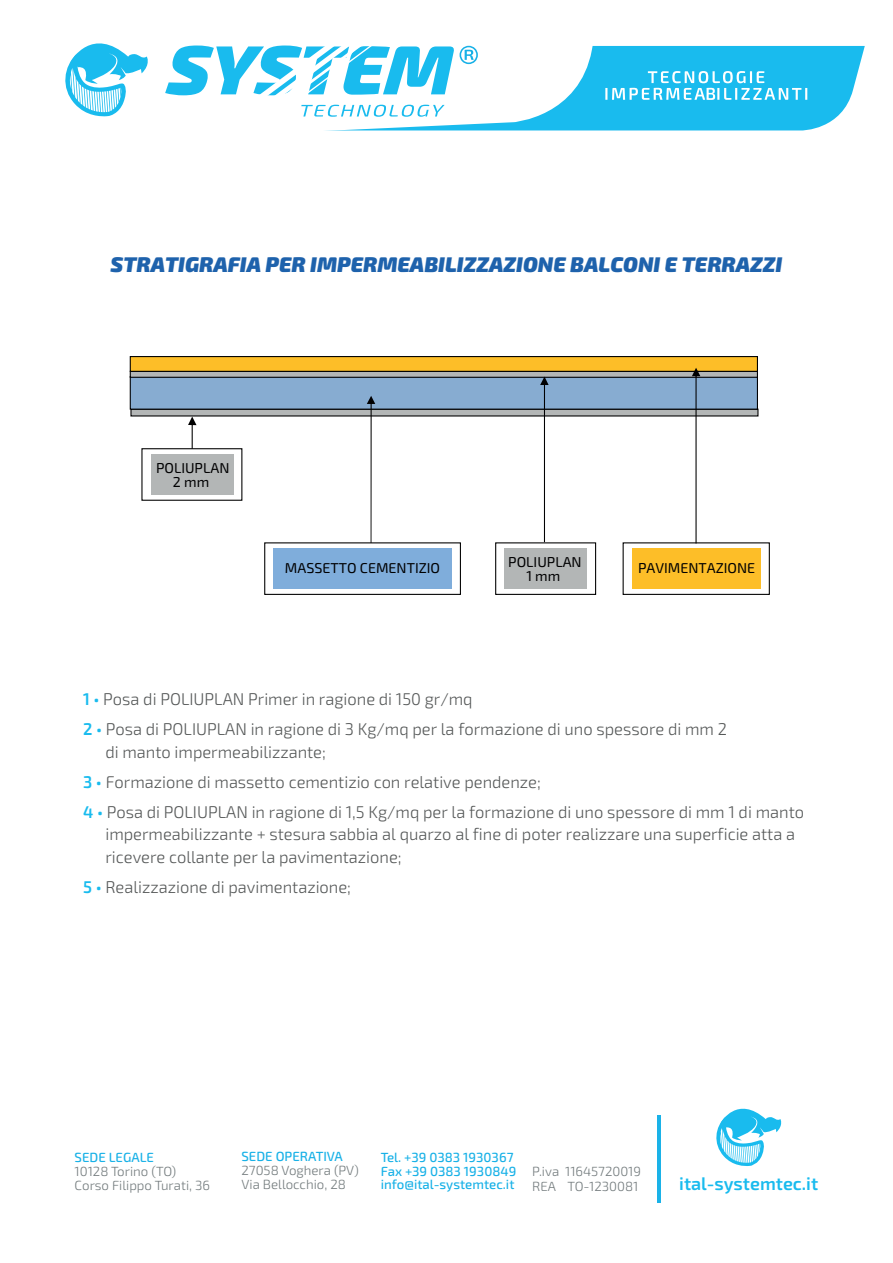
<style>
.page{position:relative;width:893px;height:1263px;background:#fff}
.page>*{position:absolute;margin:0;border:0;box-sizing:border-box;transform-origin:0 0}
.t1{font:italic 900 21.3px "Exo 2";color:#1e62ac}
.t2{font:600 18.15px "Exo 2";color:#19bbee}
.t3{font:300 16.95px/30px "Exo 2";color:#555858}
.t4{font:14.25px/13.8px "Exo 2";color:#000001;text-align:center}
.t5{font:300 13.35px/14.2px "Exo 2";color:#727a7c}
.t6{font:500 13.35px/13.5px "Exo 2";color:#18b1e7}
.s1{font-weight:600;color:#19bbee}
</style>
<div class="page">
<svg style="left:601px;top:46px;width:264px;height:84px;background:#2dc1ef"></svg>
<svg style="left:325px;top:45px;width:276px;height:86px;fill:#19bbee"></svg>
<svg style="left:605px;top:65px;width:216px;height:42px;background:#3cc5f0"></svg>
<svg style="left:65px;top:43px;width:83px;height:74px"></svg>
<svg style="left:165px;top:45px;width:403px;height:72px"></svg>
<div style="left:131px;top:409px;width:627px;height:7px;background:#b3b6b6"></div>
<div style="left:130px;top:376px;width:627px;height:33px;background:#87acd1"></div>
<div style="left:130px;top:376px;width:628px;height:34px;border:1px solid #000001"></div>
<div style="left:130px;top:371px;width:627px;height:6px;background:#b3b6b6"></div>
<div style="left:130px;top:371px;width:628px;height:7px;border:1px solid #000001"></div>
<div style="left:130px;top:357px;width:627px;height:14px;background:#fdbe28"></div>
<div style="left:130px;top:356px;width:628px;height:16px;border:1px solid #000001"></div>
<div style="left:141px;top:448px;width:101px;height:53px;border:1px solid #000001"></div>
<div style="left:151px;top:454px;width:82px;height:22px;background:#b3b6b6"></div>
<div style="left:151px;top:476px;width:82px;height:19px;background:#b3b6b6"></div>
<svg style="left:188px;top:416px;width:8px;height:33px"></svg>
<div style="left:264px;top:542px;width:197px;height:53px;border:1px solid #000001"></div>
<div style="left:273px;top:549px;width:179px;height:21px;background:#7faddb"></div>
<div style="left:273px;top:570px;width:179px;height:19px;background:#7faddb"></div>
<div style="left:495px;top:542px;width:101px;height:53px;border:1px solid #000001"></div>
<div style="left:504px;top:549px;width:83px;height:21px;background:#b3b6b6"></div>
<div style="left:504px;top:570px;width:83px;height:19px;background:#b3b6b6"></div>
<div style="left:623px;top:542px;width:147px;height:53px;border:1px solid #000001"></div>
<div style="left:632px;top:549px;width:129px;height:21px;background:#fdbe28"></div>
<div style="left:632px;top:570px;width:129px;height:19px;background:#fdbe28"></div>
<svg style="left:367px;top:396px;width:8px;height:147px"></svg>
<svg style="left:540px;top:377px;width:9px;height:165px"></svg>
<svg style="left:692px;top:368px;width:8px;height:175px"></svg>
<hr style="left:658px;top:1115px;width:3px;height:88px;background:#1ab2e8">
<svg style="left:716px;top:1108px;width:66px;height:58px"></svg>
<p class="t1" style="left:111px;top:251px;width:673px">STRATIGRAFIA PER IMPERMEABILIZZAZIONE BALCONI E TERRAZZI</p>
<p class="t4" style="left:156px;top:461px;width:75px">POLIUPLAN<br>2 mm</p>
<p class="t4" style="left:508px;top:556px;width:75px">POLIUPLAN<br>1 mm</p>
<p class="t4" style="left:285px;top:561px;width:157px">MASSETTO CEMENTIZIO</p>
<p class="t4" style="left:638px;top:561px;width:119px">PAVIMENTAZIONE</p>
<p class="t3" style="left:83px;top:685px;width:645px"><span class="s1">1 •</span> Posa di POLIUPLAN Primer in ragione di 150 gr/mq<br><span class="s1">2 •</span> Posa di POLIUPLAN in ragione di 3 Kg/mq per la formazione di uno spessore di mm 2</p>
<p class="t3" style="left:83px;top:737px;width:722px;text-indent:22px">di manto impermeabilizzante;<br><span class="s1">3 •</span> Formazione di massetto cementizio con relative pendenze;<br><span class="s1">4 •</span> Posa di POLIUPLAN in ragione di 1,5 Kg/mq per la formazione di uno spessore di mm 1 di manto</p>
<p class="t3" style="left:105px;top:823px;width:691px;line-height:22.5px">impermeabilizzante + stesura sabbia al quarzo al fine di poter realizzare una superficie atta a ricevere collante per la pavimentazione;</p>
<p class="t3" style="left:83px;top:872px;width:269px"><span class="s1">5 •</span> Realizzazione di pavimentazione;</p>
<p class="t6" style="left:75px;top:1150px;width:81px">SEDE LEGALE</p>
<p class="t5" style="left:75px;top:1164px;width:137px">10128 Torino (TO)<br>Corso Filippo Turati, 36</p>
<p class="t6" style="left:242px;top:1149px;width:103px">SEDE OPERATIVA</p>
<p class="t5" style="left:242px;top:1163px;width:119px">27058 Voghera (PV)<br>Via Bellocchio, 28</p>
<p class="t6" style="left:381px;top:1151px;width:137px">Tel. +39 0383 1930367<br>Fax +39 0383 1930849 info@ital-systemtec.it</p>
<p class="t5" style="left:532px;top:1165px;width:110px">P.iva 11645720019<br>REA TO-1230081</p>
<p class="t2" style="left:679px;top:1173px;width:141px">ital-systemtec.it</p>
</div>
